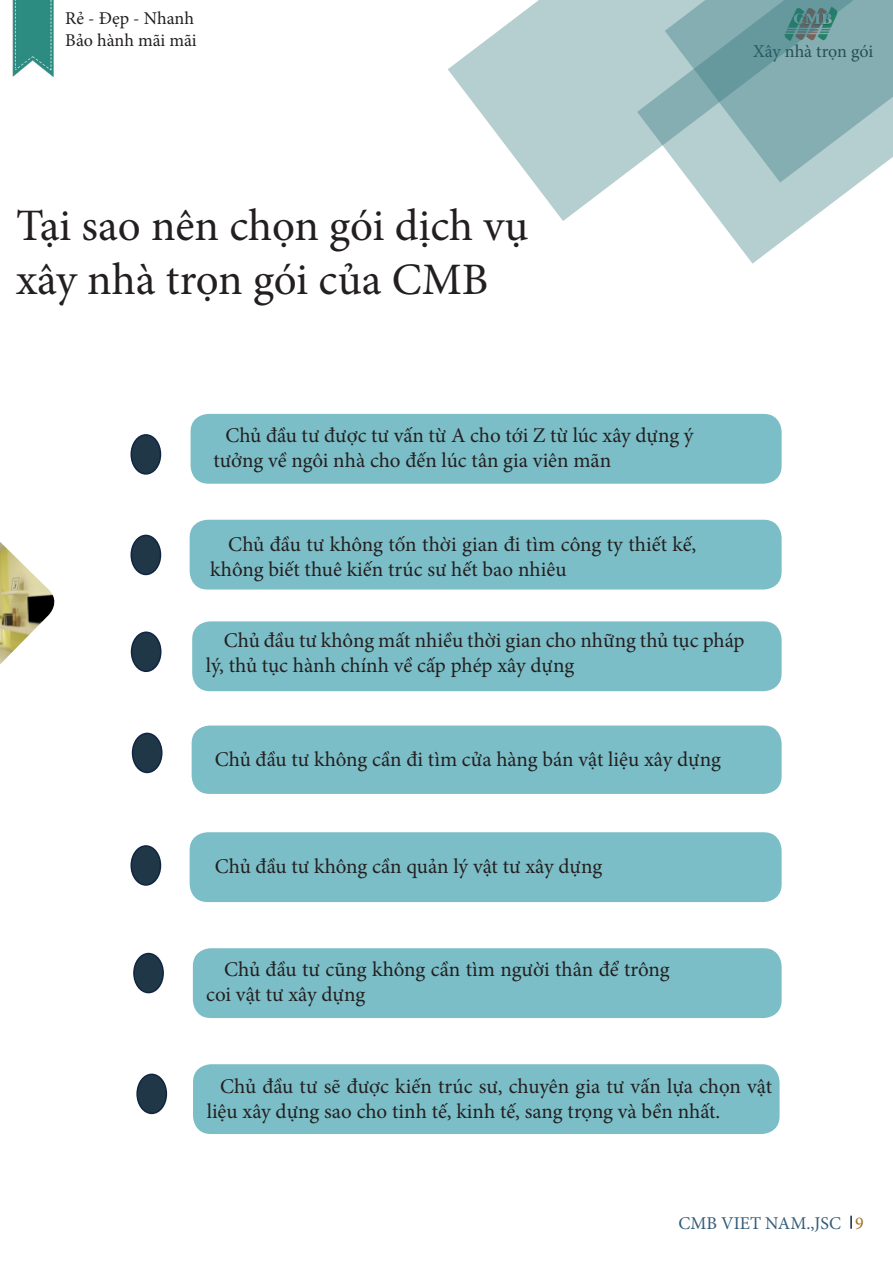
<style>
.page{position:relative;width:893px;height:1263px;background:#fff}
.page>*{position:absolute;margin:0;border:0;box-sizing:border-box;transform-origin:0 0}
.t1{font:45px/54px "Minion Pro";letter-spacing:-.005em;color:#231f20}
.t2{font:21px/25.2px "Minion Pro";color:#231f20}
.t3{font:18px/23px "Minion Pro";letter-spacing:-.005em;color:#231f20}
.t4{font:18px "Minion Pro";color:#335d78}
.s1{color:#a0742a}
</style>
<div class="page">
<svg style="left:850px;top:1216px;width:2px;height:13px"></svg>
<img style="left:12px;top:0;width:42px;height:77px">
<img style="left:0;top:542px;width:55px;height:122px">
<svg style="left:720px;top:221px;width:88px;height:43px"></svg>
<svg style="left:448px;top:0;width:445px;height:221px;fill:#b5ced0"></svg>
<div style="left:191px;top:414px;width:591px;height:70px;background:#7cbec7;border-radius:18px"></div>
<div style="left:192px;top:621px;width:590px;height:70px;background:#7cbec7;border-radius:18px"></div>
<div style="left:190px;top:832px;width:592px;height:70px;background:#7cbec7;border-radius:18px"></div>
<div style="left:190px;top:520px;width:592px;height:69px;background:#7cbec7;border-radius:18px"></div>
<div style="left:192px;top:725px;width:590px;height:69px;background:#7cbec7;border-radius:18px"></div>
<div style="left:193px;top:948px;width:589px;height:70px;background:#7cbec7;border-radius:18px"></div>
<div style="left:193px;top:1064px;width:587px;height:70px;background:#7cbec7;border-radius:18px"></div>
<div style="left:131px;top:435px;width:29px;height:39px;background:#1f3746;border-radius:50%"></div>
<div style="left:131px;top:434px;width:30px;height:41px;border:2px solid #102543;border-radius:50%"></div>
<div style="left:131px;top:535px;width:29px;height:39px;background:#1f3746;border-radius:50%"></div>
<div style="left:131px;top:535px;width:30px;height:40px;border:2px solid #102543;border-radius:50%"></div>
<div style="left:132px;top:632px;width:29px;height:39px;background:#1f3746;border-radius:50%"></div>
<div style="left:131px;top:631px;width:31px;height:41px;border:2px solid #102543;border-radius:50%"></div>
<div style="left:133px;top:733px;width:29px;height:39px;background:#1f3746;border-radius:50%"></div>
<div style="left:132px;top:733px;width:31px;height:40px;border:2px solid #102543;border-radius:50%"></div>
<div style="left:131px;top:846px;width:29px;height:39px;background:#1f3746;border-radius:50%"></div>
<div style="left:131px;top:845px;width:30px;height:41px;border:2px solid #102543;border-radius:50%"></div>
<div style="left:134px;top:953px;width:29px;height:39px;background:#1f3746;border-radius:50%"></div>
<div style="left:133px;top:953px;width:31px;height:40px;border:2px solid #102543;border-radius:50%"></div>
<div style="left:137px;top:1074px;width:29px;height:39px;background:#1f3746;border-radius:50%"></div>
<div style="left:136px;top:1073px;width:31px;height:41px;border:2px solid #102543;border-radius:50%"></div>
<div style="left:95px;top:221px;width:627px;height:61px;background:#fff;border-radius:18px"></div>
<p class="t3" style="left:65px;top:6px;width:133px">Rẻ - Đẹp - Nhanh<br>Bảo hành mãi mãi</p>
<p class="t3" style="left:753px;top:40px;width:122px">Xây nhà trọn gói</p>
<p class="t1" style="left:16px;top:198px;width:514px">Tại sao nên chọn gói dịch vụ xây nhà trọn gói của CMB</p>
<p class="t2" style="left:213px;top:423px;width:482px;text-indent:12px">Chủ đầu tư được tư vấn từ A cho tới Z từ lúc xây dựng ý tưởng về ngôi nhà cho đến lúc tân gia viên mãn</p>
<p class="t2" style="left:210px;top:531px;width:488px;text-indent:18px">Chủ đầu tư không tốn thời gian đi tìm công ty thiết kế, không biết thuê kiến trúc sư hết bao nhiêu</p>
<p class="t2" style="left:206px;top:628px;width:540px;text-indent:18px">Chủ đầu tư không mất nhiều thời gian cho những thủ tục pháp lý, thủ tục hành chính về cấp phép xây dựng</p>
<p class="t2" style="left:215px;top:747px;width:508px">Chủ đầu tư không cần đi tìm cửa hàng bán vật liệu xây dựng</p>
<p class="t2" style="left:215px;top:853px;width:389px">Chủ đầu tư không cần quản lý vật tư xây dựng</p>
<p class="t2" style="left:206px;top:956px;width:465px;text-indent:18px">Chủ đầu tư cũng không cần tìm người thân để trông coi vật tư xây dựng</p>
<p class="t2" style="left:207px;top:1074px;width:567px;text-indent:14px">Chủ đầu tư sẽ được kiến trúc sư, chuyên gia tư vấn lựa chọn vật liệu xây dựng sao cho tinh tế, kinh tế, sang trọng và bền nhất.</p>
<p class="t4" style="left:678px;top:1211px;width:187px">CMB VIET NAM.,JSC <span class="s1">9</span></p>
</div>
